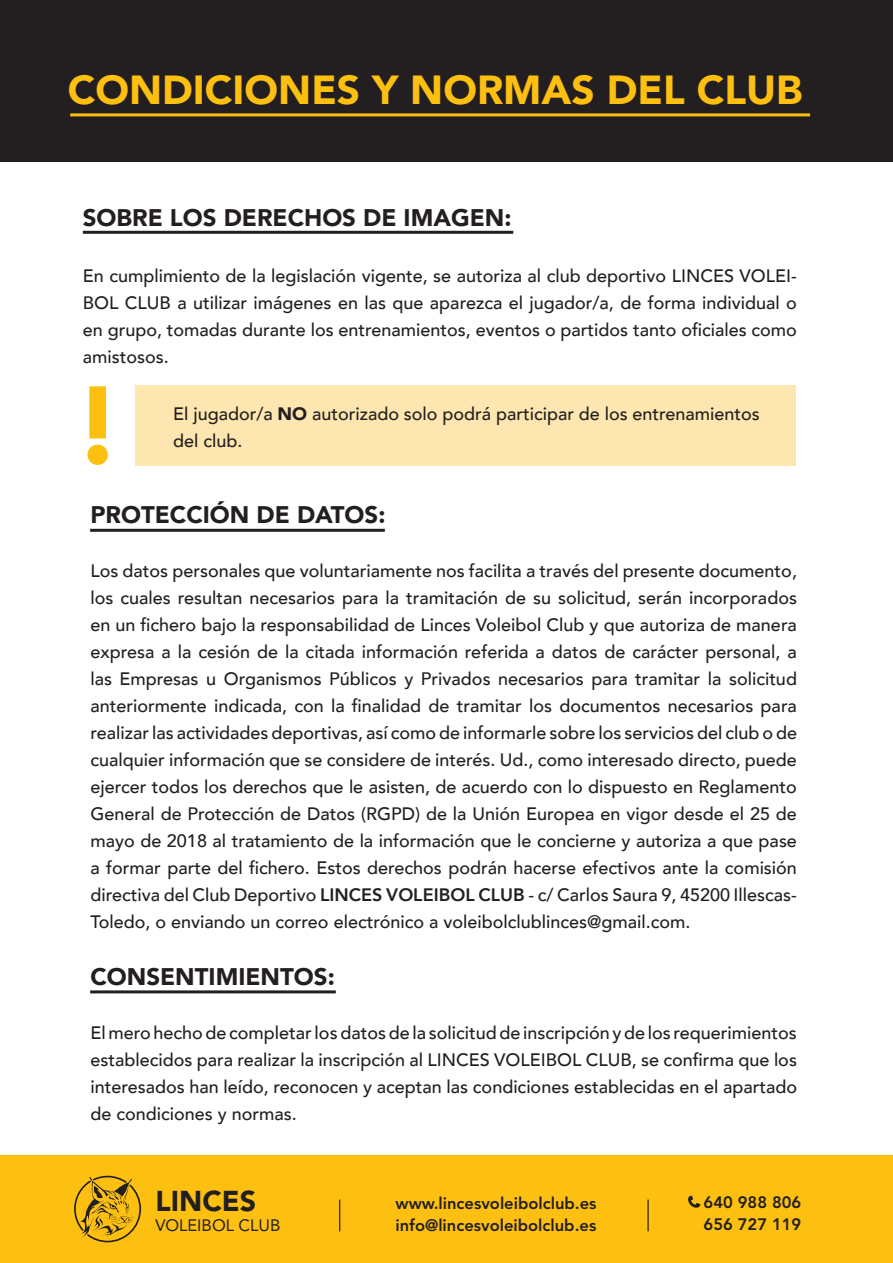
<style>
.page{position:relative;width:893px;height:1263px;background:#fff}
.page>*{position:absolute;margin:0;border:0;box-sizing:border-box;transform-origin:0 0}
.t1{font:900 110.1px "Avenir";color:#fdc011}
.t2{font:900 40.5px "Avenir";color:#fdc011}
.t3{font:900 28.5px "Avenir LT Std";color:#231f20}
.t4{font:900 24px "Avenir";color:#231f20}
.t5{font:500 18px/27px "Avenir";color:#231f20;text-align:justify}
.t6{font:800 16.5px "Avenir LT Std";color:#231f20}
.t7{font:16.5px "Avenir LT Std";color:#231f20}
.s1{font-weight:900}
.s2{font-weight:800}
</style>
<div class="page">
<div style="left:0;top:0;width:893px;height:162px;background:#231f20"></div>
<hr style="left:70px;top:113px;width:740px;height:3px;background:#fdc011">
<div style="left:0;top:1155px;width:893px;height:108px;background:#fdc011"></div>
<hr style="left:647px;top:1199px;width:2px;height:32px;background:#231f20">
<hr style="left:339px;top:1199px;width:1px;height:32px;background:#231f20">
<svg style="left:688px;top:1195px;width:12px;height:13px"></svg>
<svg style="left:74px;top:1175px;width:67px;height:68px"></svg>
<hr style="left:83px;top:231px;width:430px;height:3px;background:#231f20">
<hr style="left:90px;top:529px;width:295px;height:3px;background:#231f20">
<hr style="left:90px;top:990px;width:246px;height:3px;background:#231f20">
<div style="left:136px;top:385px;width:660px;height:80px;background:#fee6b0"></div>
<p class="t2" style="left:68px;top:55px;width:736px">CONDICIONES Y NORMAS DEL CLUB</p>
<p class="t4" style="left:83px;top:198px;width:430px">SOBRE LOS DERECHOS DE IMAGEN:</p>
<p class="t5" style="left:83px;top:262px;width:716px">En cumplimiento de la legislación vigente, se autoriza al club deportivo LINCES VOLEI-BOL CLUB a utilizar imágenes en las que aparezca el jugador/a, de forma individual o en grupo, tomadas durante los entrenamientos, eventos o partidos tanto oficiales como amistosos.</p>
<p class="t1" style="left:73px;top:332px;width:50px">!</p>
<p class="t5" style="left:173px;top:399px;width:588px">El jugador/a <span class="s1">NO</span> autorizado solo podrá participar de los entrenamientos del club.</p>
<p class="t4" style="left:90px;top:494px;width:297px">PROTECCIÓN DE DATOS:</p>
<p class="t5" style="left:90px;top:556px;width:708px">Los datos personales que voluntariamente nos facilita a través del presente documento, los cuales resultan necesarios para la tramitación de su solicitud, serán incorporados en un fichero bajo la responsabilidad de Linces Voleibol Club y que autoriza de manera expresa a la cesión de la citada información referida a datos de carácter personal, a las Empresas u Organismos Públicos y Privados necesarios para tramitar la solicitud anteriormente indicada, con la finalidad de tramitar los documentos necesarios para realizar las actividades deportivas, así como de informarle sobre los servicios del club o de cualquier información que se considere de interés. Ud., como interesado directo, puede ejercer todos los derechos que le asisten, de acuerdo con lo dispuesto en Reglamento General de Protección de Datos (RGPD) de la Unión Europea en vigor desde el 25 de mayo de 2018 al tratamiento de la información que le concierne y autoriza a que pase a formar parte del fichero. Estos derechos podrán hacerse efectivos ante la comisión directiva del Club Deportivo <span class="s2">LINCES VOLEIBOL CLUB</span> - c/ Carlos Saura 9, 45200 Illescas-Toledo, o enviando un correo electrónico a voleibolclublinces@gmail.com.</p>
<p class="t4" style="left:90px;top:956px;width:246px">CONSENTIMIENTOS:</p>
<p class="t5" style="left:90px;top:1018px;width:708px">El mero hecho de completar los datos de la solicitud de inscripción y de los requerimientos establecidos para realizar la inscripción al LINCES VOLEIBOL CLUB, se confirma que los interesados han leído, reconocen y aceptan las condiciones establecidas en el apartado de condiciones y normas.</p>
<p class="t3" style="left:155px;top:1184px;width:102px">LINCES</p>
<p class="t7" style="left:155px;top:1215px;width:127px">VOLEIBOL CLUB</p>
<p class="t6" style="left:395px;top:1193px;width:203px">www.lincesvoleibolclub.es</p>
<p class="t6" style="left:395px;top:1215px;width:202px">info@lincesvoleibolclub.es</p>
<p class="t6" style="left:704px;top:1193px;width:99px">640 988 806</p>
<p class="t6" style="left:704px;top:1214px;width:99px">656 727 119</p>
</div>
